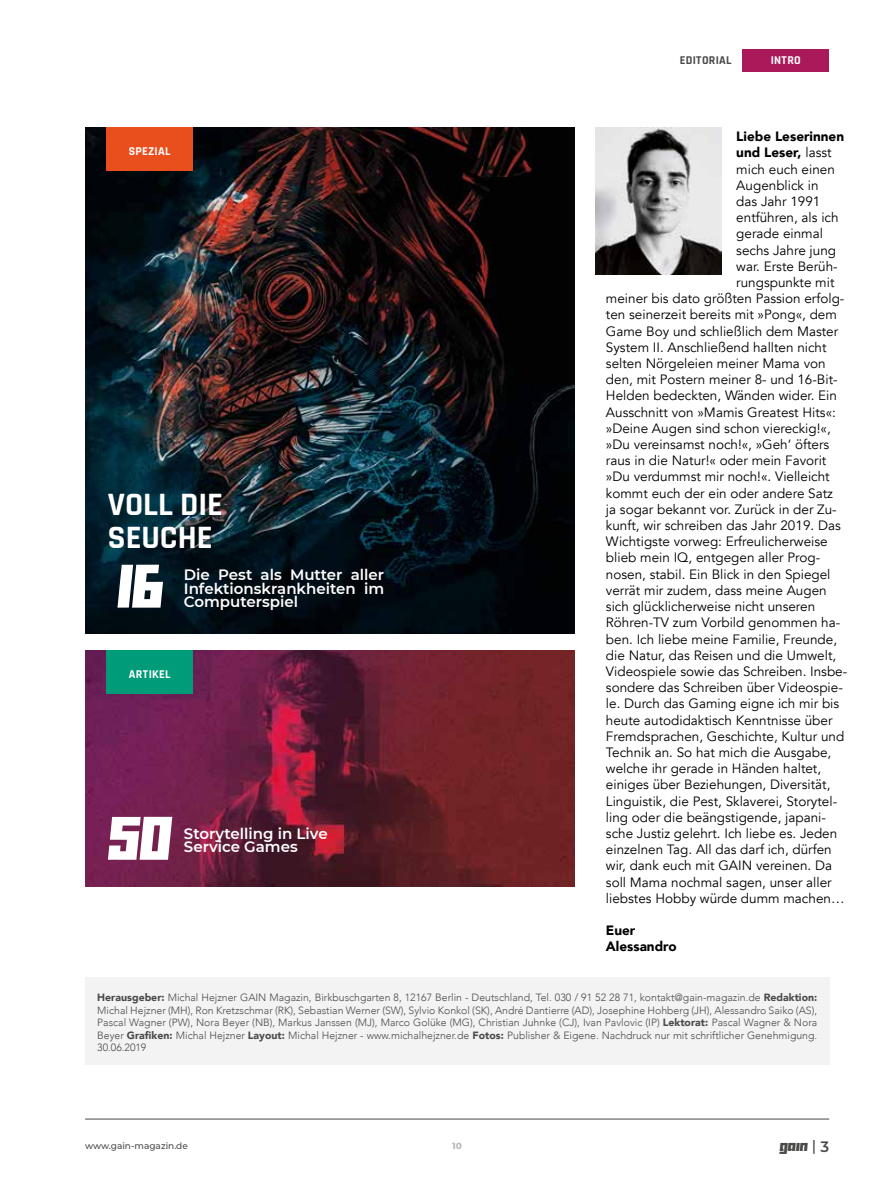
<style>
.page{position:relative;width:893px;height:1191px;background:#fff}
.page>*{position:absolute;margin:0;border:0;box-sizing:border-box;transform-origin:0 0}
.t1{font:58.5px "Yukarimobile";color:#fff}
.t2{font:700 33px/33px "Rajdhani";color:#fff}
.t3{font:600 15px/13.5px "Montserrat";color:#fff;text-align:justify}
.t4{font:15px "Yukarimobile";color:#4a4a49}
.t5{font:13.5px "Avenir";color:#000}
.t6{font:900 13.5px/16.2px "Avenir";color:#000}
.t7{font:700 12px "Rajdhani";letter-spacing:.025em;color:#fff}
.t8{font:700 12px "Rajdhani";letter-spacing:.025em;color:#4a4a49}
.t9{font:300 10.5px/12.6px "Avenir";color:#4a4a49;text-align:justify}
.t10{font:500 9px "Montserrat";color:#4a4a49}
.t11{font:800 9px "Montserrat";color:#bcbcbc}
.s1{font-weight:400}
.s2{font-weight:900}
.s3{font-family:"Montserrat";font-weight:500}
.s4{font-family:"Montserrat";font-weight:600}
</style>
<div class="page">
<div style="left:742px;top:49px;width:87px;height:22px;background:#aa195a"></div>
<hr style="left:85px;top:1118px;width:744px;height:1px;background:#4a4a49">
<div style="left:85px;top:977px;width:744px;height:87px;background:#f3f3f3"></div>
<img style="left:595px;top:128px;width:126px;height:146px">
<img style="left:85px;top:128px;width:489px;height:506px">
<img style="left:85px;top:650px;width:489px;height:236px">
<div style="left:106px;top:128px;width:87px;height:43px;background:#e94e1d"></div>
<div style="left:106px;top:650px;width:87px;height:44px;background:#009b79"></div>
<p class="t7" style="left:129px;top:144px;width:43px">SPEZIAL</p>
<h2 class="t2" style="left:108px;top:489px;width:117px">VOLL DIE<br>SEUCHE</h2>
<h1 class="t1" style="left:118px;top:554px;width:48px">16</h1>
<p class="t3" style="left:184px;top:568px;width:202px">Die Pest als Mutter aller Infektionskrankheiten im Computerspiel</p>
<p class="t7" style="left:129px;top:666px;width:43px">ARTIKEL</p>
<h1 class="t1" style="left:108px;top:807px;width:65px">50</h1>
<p class="t3" style="left:184px;top:827px;width:145px">Storytelling in Live<br>Service Games</p>
<p class="t8" style="left:680px;top:53px;width:53px">EDITORIAL</p>
<p class="t7" style="left:771px;top:53px;width:31px">INTRO</p>
<p class="t6" style="left:736px;top:129px;width:109px">Liebe Leserinnen</p>
<p class="t6" style="left:736px;top:145px;width:97px">und Leser, <span class="s1">lasst</span></p>
<p class="t5" style="left:736px;top:160px;width:100px">mich euch einen</p>
<p class="t5" style="left:736px;top:176px;width:84px">Augenblick in</p>
<p class="t5" style="left:736px;top:192px;width:86px">das Jahr 1991</p>
<p class="t5" style="left:736px;top:209px;width:104px">entführen, als ich</p>
<p class="t5" style="left:736px;top:225px;width:88px">gerade einmal</p>
<p class="t5" style="left:736px;top:241px;width:101px">sechs Jahre jung</p>
<p class="t5" style="left:736px;top:257px;width:103px">war. Erste Berüh-</p>
<p class="t5" style="left:736px;top:273px;width:100px">rungspunkte mit</p>
<p class="t5" style="left:606px;top:290px;width:240px">meiner bis dato größten Passion erfolg-</p>
<p class="t5" style="left:606px;top:306px;width:232px">ten seinerzeit bereits mit »Pong«, dem</p>
<p class="t5" style="left:606px;top:322px;width:234px">Game Boy und schließlich dem Master</p>
<p class="t5" style="left:606px;top:338px;width:222px">System II. Anschließend hallten nicht</p>
<p class="t5" style="left:606px;top:354px;width:221px">selten Nörgeleien meiner Mama von</p>
<p class="t5" style="left:606px;top:371px;width:233px">den, mit Postern meiner 8- und 16-Bit-</p>
<p class="t5" style="left:606px;top:387px;width:233px">Helden bedeckten, Wänden wider. Ein</p>
<p class="t5" style="left:606px;top:403px;width:231px">Ausschnitt von »Mamis Greatest Hits«:</p>
<p class="t5" style="left:606px;top:419px;width:226px">»Deine Augen sind schon viereckig!«,</p>
<p class="t5" style="left:606px;top:435px;width:225px">»Du vereinsamst noch!«, »Geh‘ öfters</p>
<p class="t5" style="left:606px;top:452px;width:222px">raus in die Natur!« oder mein Favorit</p>
<p class="t5" style="left:606px;top:468px;width:225px">»Du verdummst mir noch!«. Vielleicht</p>
<p class="t5" style="left:606px;top:484px;width:229px">kommt euch der ein oder andere Satz</p>
<p class="t5" style="left:606px;top:500px;width:232px">ja sogar bekannt vor. Zurück in der Zu-</p>
<p class="t5" style="left:606px;top:516px;width:236px">kunft, wir schreiben das Jahr 2019. Das</p>
<p class="t5" style="left:606px;top:533px;width:223px">Wichtigste vorweg: Erfreulicherweise</p>
<p class="t5" style="left:606px;top:549px;width:216px">blieb mein IQ, entgegen aller Prog-</p>
<p class="t5" style="left:606px;top:565px;width:226px">nosen, stabil. Ein Blick in den Spiegel</p>
<p class="t5" style="left:606px;top:581px;width:222px">verrät mir zudem, dass meine Augen</p>
<p class="t5" style="left:606px;top:597px;width:211px">sich glücklicherweise nicht unseren</p>
<p class="t5" style="left:606px;top:614px;width:236px">Röhren-TV zum Vorbild genommen ha-</p>
<p class="t5" style="left:606px;top:630px;width:233px">ben. Ich liebe meine Familie, Freunde,</p>
<p class="t5" style="left:606px;top:646px;width:232px">die Natur, das Reisen und die Umwelt,</p>
<p class="t5" style="left:606px;top:662px;width:243px">Videospiele sowie das Schreiben. Insbe-</p>
<p class="t5" style="left:606px;top:678px;width:238px">sondere das Schreiben über Videospie-</p>
<p class="t5" style="left:606px;top:695px;width:235px">le. Durch das Gaming eigne ich mir bis</p>
<p class="t5" style="left:606px;top:711px;width:228px">heute autodidaktisch Kenntnisse über</p>
<p class="t5" style="left:606px;top:727px;width:240px">Fremdsprachen, Geschichte, Kultur und</p>
<p class="t5" style="left:606px;top:743px;width:227px">Technik an. So hat mich die Ausgabe,</p>
<p class="t5" style="left:606px;top:759px;width:217px">welche ihr gerade in Händen haltet,</p>
<p class="t5" style="left:606px;top:776px;width:226px">einiges über Beziehungen, Diversität,</p>
<p class="t5" style="left:606px;top:792px;width:233px">Linguistik, die Pest, Sklaverei, Storytel-</p>
<p class="t5" style="left:606px;top:808px;width:221px">ling oder die beängstigende, japani-</p>
<p class="t5" style="left:606px;top:824px;width:233px">sche Justiz gelehrt. Ich liebe es. Jeden</p>
<p class="t5" style="left:606px;top:840px;width:227px">einzelnen Tag. All das darf ich, dürfen</p>
<p class="t5" style="left:606px;top:857px;width:228px">wir, dank euch mit GAIN vereinen. Da</p>
<p class="t5" style="left:606px;top:873px;width:227px">soll Mama nochmal sagen, unser aller</p>
<p class="t5" style="left:606px;top:889px;width:240px">liebstes Hobby würde dumm machen…</p>
<p class="t6" style="left:606px;top:922px;width:72px">Euer<br>Alessandro</p>
<p class="t9" style="left:97px;top:991px;width:721px"><span class="s2">Herausgeber:</span> Michal Hejzner GAIN Magazin, Birkbuschgarten 8, 12167 Berlin - Deutschland, Tel. 030 / 91 52 28 71, kontakt@gain-magazin.de <span class="s2">Redaktion:<br></span>Michal Hejzner (MH), Ron Kretzschmar (RK), Sebastian Werner (SW), Sylvio Konkol (SK), André Dantierre (AD), Josephine Hohberg (JH), Alessandro Saiko (AS), Pascal Wagner (PW), Nora Beyer (NB), Markus Janssen (MJ), Marco Golüke (MG), Christian Juhnke (CJ), Ivan Pavlovic (IP) <span class="s2">Lektorat:</span> Pascal Wagner &amp; Nora Beyer <span class="s2">Grafiken:</span> Michal Hejzner <span class="s2">Layout:</span> Michal Hejzner - www.michalhejzner.de <span class="s2">Fotos:</span> Publisher &amp; Eigene. Nachdruck nur mit schriftlicher Genehmigung.<br>30.06.2019</p>
<p class="t10" style="left:85px;top:1140px;width:104px">www.gain-magazin.de</p>
<p class="t11" style="left:452px;top:1140px;width:11px">10</p>
<p class="t4" style="left:780px;top:1137px;width:51px">GAIN <span class="s3">|</span> <span class="s4">3</span></p>
</div>
